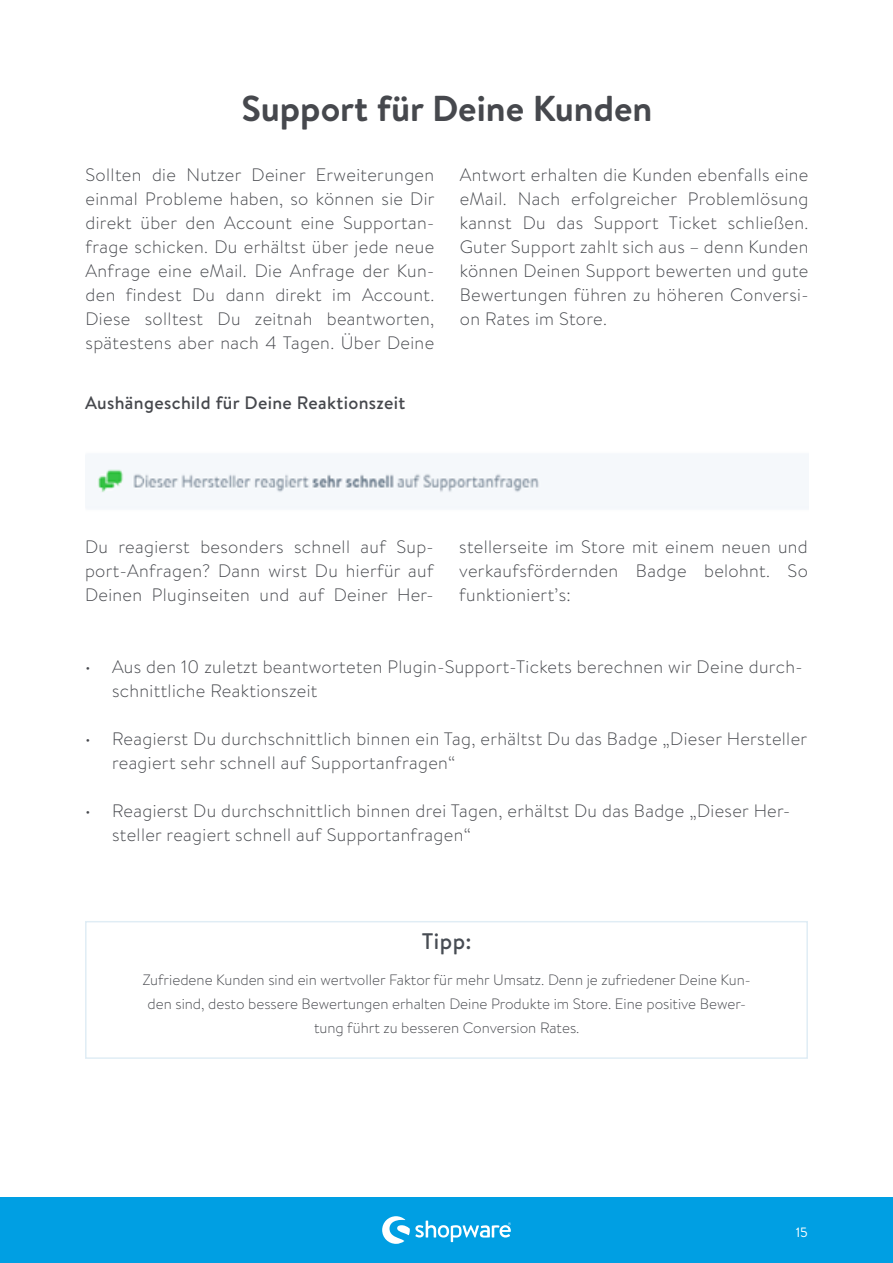
<style>
.page{position:relative;width:893px;height:1263px;background:#fff}
.page>*{position:absolute;margin:0;border:0;box-sizing:border-box;transform-origin:0 0}
.t1{font:700 36px "Brandon Text";color:#46484d}
.t2{font:500 22.5px "Brandon Text";color:#474c53}
.t3{font:300 18px/24px "Brandon Text";letter-spacing:.02em;color:#46484d;text-align:justify}
.t4{font:500 18px "Brandon Text";letter-spacing:.02em;color:#46484d}
.t5{font:300 15px/24px "Brandon Text";color:#46484d;text-align:center}
.t6{font:13.5px "Brandon Text";color:#fff}
</style>
<div class="page">
<div style="left:0;top:1197px;width:893px;height:66px;background:#009fe3"></div>
<svg style="left:382px;top:1216px;width:129px;height:28px"></svg>
<div style="left:85px;top:921px;width:723px;height:138px;border:2px solid #e0edf5"></div>
<img style="left:86px;top:469px;width:722px;height:39px">
<h1 class="t1" style="left:241px;top:83px;width:413px">Support für Deine Kunden</h1>
<p class="t3" style="left:86px;top:162px;width:351px">Sollten die Nutzer Deiner Erweiterungen einmal Probleme haben, so können sie Dir direkt über den Account eine Supportan&shy;frage schicken. Du erhältst über jede neue Anfrage eine eMail. Die Anfrage der Kun&shy;den findest Du dann direkt im Account.<br>Diese solltest Du zeitnah beantworten, spätestens aber nach 4 Tagen. Über Deine</p>
<p class="t3" style="left:460px;top:162px;width:350px">Antwort erhalten die Kunden ebenfalls eine eMail. Nach erfolgreicher Problemlösung kannst Du das Support Ticket schließen.<br>Guter Support zahlt sich aus – denn Kunden können Deinen Support bewerten und gute Bewertungen führen zu höheren Conversi&shy;on Rates im Store.</p>
<p class="t4" style="left:85px;top:390px;width:322px">Aushängeschild für Deine Reaktionszeit</p>
<p class="t3" style="left:85px;top:534px;width:350px">Du reagierst besonders schnell auf Sup&shy;port-Anfragen? Dann wirst Du hierfür auf Deinen Pluginseiten und auf Deiner Her-</p>
<p class="t3" style="left:459px;top:534px;width:350px">stellerseite im Store mit einem neuen und verkaufsfördernden Badge belohnt. So funktioniert’s:</p>
<p class="t3" style="left:112px;top:654px;width:692px;text-indent:-27px">• Aus den 10 zuletzt beantworteten Plugin-Support-Tickets berechnen wir Deine durch&shy;schnittliche Reaktionszeit</p>
<p class="t3" style="left:112px;top:726px;width:697px;text-indent:-27px">• Reagierst Du durchschnittlich binnen ein Tag, erhältst Du das Badge „Dieser Hersteller reagiert sehr schnell auf Supportanfragen“</p>
<p class="t3" style="left:112px;top:798px;width:680px;text-indent:-27px">• Reagierst Du durchschnittlich binnen drei Tagen, erhältst Du das Badge „Dieser Her&shy;steller reagiert schnell auf Supportanfragen“</p>
<p class="t2" style="left:422px;top:926px;width:51px">Tipp:</p>
<p class="t5" style="left:143px;top:967px;width:609px">Zufriedene Kunden sind ein wertvoller Faktor für mehr Umsatz. Denn je zufriedener Deine Kun&shy;den sind, desto bessere Bewertungen erhalten Deine Produkte im Store. Eine positive Bewer&shy;tung führt zu besseren Conversion Rates.</p>
<p class="t6" style="left:796px;top:1223px;width:14px">15</p>
</div>
